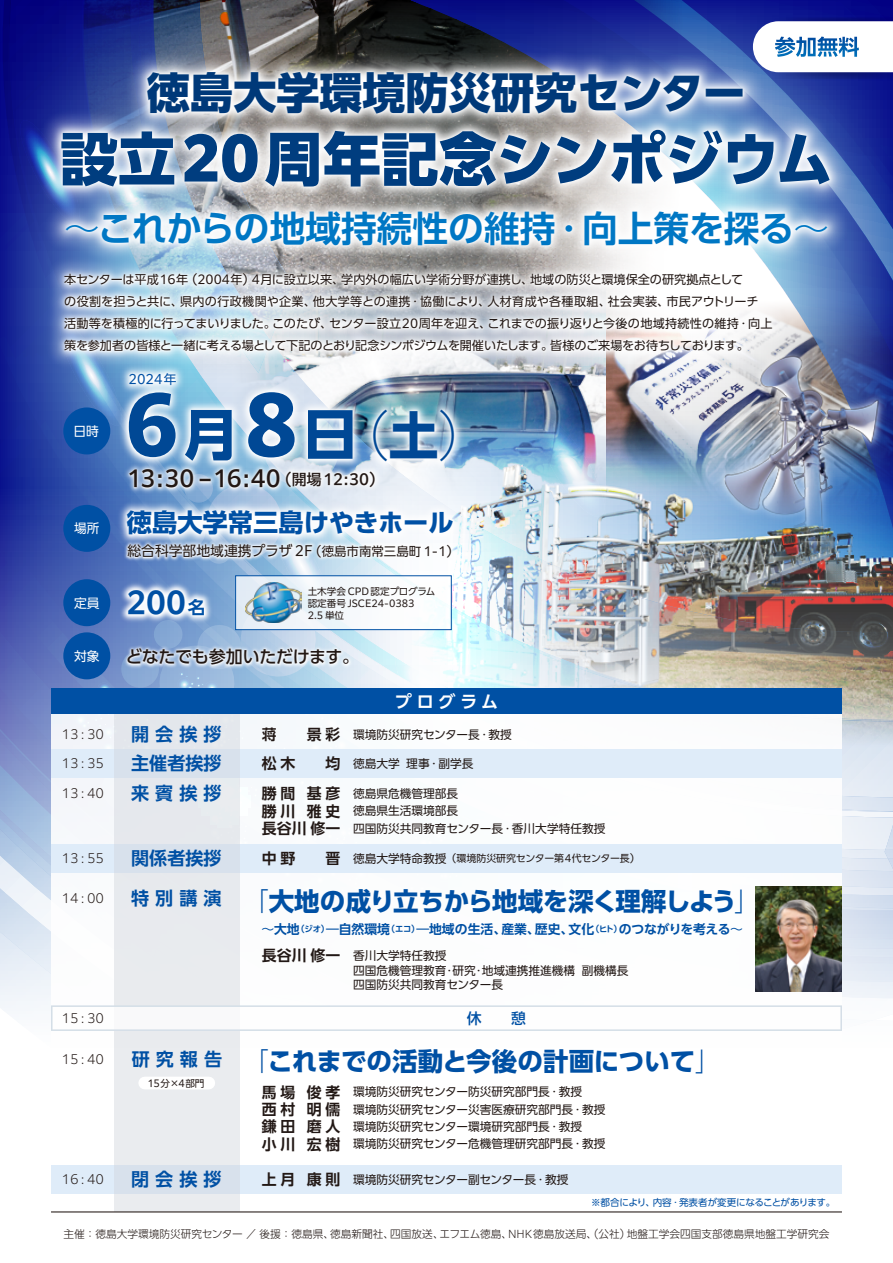
<style>
.page{position:relative;width:893px;height:1263px;background:#fff}
.page>*{position:absolute;margin:0;border:0;box-sizing:border-box;transform-origin:0 0}
.t1{font:700 77.4px "PUD Shin Go Pr 6 N";color:#004895}
.t2{font:800 57.9px "PUD Shin Go Pr 6 N";color:#003d7f}
.t3{font:800 43.05px "PUD Shin Go Pr 6 N";color:#003979}
.t4{font:700 35.7px "PUD Shin Go Pr 6 N De";color:#0077c4}
.t5{font:700 29.7px "PUD Shin Go Pr 6 N De";color:#0050a4}
.t6{font:700 25.5px "PUD Shin Go Pr 6 N";letter-spacing:-.015em;color:#0050a4}
.t7{font:700 25.35px "PUD Shin Go Pr 6 N";color:#0050a4}
.t8{font:500 22.35px "PUD Shin Go Pr 6 N";letter-spacing:-.025em;color:#221815}
.t9{font:700 18px "PUD Shin Go Pr 6 N De";letter-spacing:.335em;color:#0050a4}
.t10{font:500 16.95px "PUD Shin Go Pr 6 N";letter-spacing:-.02em;color:#221815}
.t11{font:700 16.95px "PUD Shin Go Pr 6 N De";letter-spacing:.29em;color:#fff}
.t12{font:700 14.85px "PUD Shin Go Pr 6 N De";color:#221815}
.t13{font:500 14.85px "PUD Shin Go Pr 6 N";color:#0050a4}
.t14{font:13.8px "PUD Shin Go Pr 6 N";color:#221815}
.t15{font:700 12.75px "PUD Shin Go Pr 6 N De";color:#0050a4}
.t16{font:300 12.75px "PUD Shin Go Pr 6 N";color:#221815}
.t17{font:12.75px "PUD Shin Go Pr 6 N";color:#fff}
.t18{font:12.75px "PUD Shin Go Pr 6 N";color:#0050a4}
.t19{font:12.15px/21.8px "PUD Shin Go Pr 6 N";color:#221815}
.t20{font:11.7px/17.4px "PUD Shin Go Pr 6 N";color:#221815}
.t21{font:300 10.65px "PUD Shin Go Pr 6 N";color:#221815}
.t22{font:9.9px "PUD Shin Go Pr 6 N";color:#221815}
.t23{font:9.6px/12px "PUD Shin Go Pr 6 N";color:#221815}
.t24{font:9.6px "PUD Shin Go Pr 6 N";letter-spacing:-.035em;color:#0050a4}
.s1{font-family:"UD Shin Go Pr 6 N";font-weight:300}
.s2{font-size:55.35px}
.s3{font-weight:300;font-stretch:expanded;font-size:51.45px}
.s4{font-size:51.45px}
.s5{font-size:14.85px}
.s6{font-size:12.45px}
.s7{font-size:17.4px}
.s8{font-family:"PUD Shin Go Pr 6 N De";font-weight:700;font-size:14.85px}
.s9{font-size:11.7px}
.s10{font-weight:300;font-stretch:expanded}
.s11{font-family:"UD Shin Go Pr 6 N";font-weight:400}
.s12{font-size:8.25px}
</style>
<div class="page">
<img style="left:0;top:0;width:893px;height:488px">
<img style="left:0;top:488px;width:893px;height:725px">
<img style="left:711px;top:344px;width:179px;height:207px">
<img style="left:672px;top:353px;width:221px;height:185px">
<img style="left:122px;top:557px;width:335px;height:11px">
<img style="left:126px;top:557px;width:328px;height:8px">
<div style="left:51px;top:688px;width:791px;height:524px;background:#fff"></div>
<img style="left:116px;top:375px;width:358px;height:137px">
<img style="left:122px;top:375px;width:346px;height:131px">
<img style="left:118px;top:580px;width:96px;height:58px">
<img style="left:123px;top:584px;width:87px;height:52px">
<img style="left:114px;top:497px;width:352px;height:60px">
<img style="left:123px;top:506px;width:335px;height:46px">
<div style="left:51px;top:749px;width:791px;height:28px;background:#dfecf9"></div>
<div style="left:51px;top:844px;width:791px;height:28px;background:#dfecf9"></div>
<div style="left:51px;top:1165px;width:791px;height:29px;background:#dfecf9"></div>
<div style="left:114px;top:714px;width:125px;height:498px;background:linear-gradient(to right,#e5e8ee,#e5e9ee)"></div>
<img style="left:34px;top:45px;width:823px;height:230px">
<img style="left:44px;top:56px;width:802px;height:219px">
<img style="left:55px;top:67px;width:783px;height:184px">
<div style="left:51px;top:688px;width:791px;height:26px;background:#0050a4"></div>
<div style="left:63px;top:407px;width:47px;height:47px;background:#0050a4;border-radius:50%"></div>
<div style="left:63px;top:579px;width:47px;height:47px;background:#0050a4;border-radius:50%"></div>
<img style="left:122px;top:643px;width:235px;height:34px">
<img style="left:125px;top:647px;width:229px;height:27px">
<div style="left:63px;top:632px;width:47px;height:47px;background:#0050a4;border-radius:50%"></div>
<div style="left:63px;top:505px;width:47px;height:47px;background:#0050a4;border-radius:50%"></div>
<hr style="left:51px;top:1211px;width:791px;height:1px;background:#221815">
<div style="left:236px;top:576px;width:215px;height:54px;background:linear-gradient(to right,#dce7f1,#fff)"></div>
<div style="left:235px;top:575px;width:217px;height:55px;border:1px solid #0050a4"></div>
<img style="left:246px;top:583px;width:55px;height:39px">
<svg style="left:51px;top:1005px;width:791px;height:26px"></svg>
<div style="left:145px;top:1077px;width:64px;height:12px;background:#fff"></div>
<img style="left:42px;top:251px;width:800px;height:124px">
<img style="left:53px;top:262px;width:786px;height:104px">
<img style="left:62px;top:271px;width:769px;height:87px">
<img style="left:120px;top:461px;width:263px;height:46px">
<img style="left:125px;top:466px;width:254px;height:36px">
<svg style="left:700px;top:0;width:193px;height:218px"></svg>
<img style="left:755px;top:886px;width:87px;height:105px">
<h3 class="t3" style="left:147px;top:69px;width:600px">徳島大学環境防災研究センター</h3>
<h2 class="t2" style="left:60px;top:127px;width:774px">設立20周年記念シンポジウム</h2>
<h3 class="t4" style="left:64px;top:208px;width:767px"><span class="s1">～</span>これからの地域持続性の維持・向上策を探る<span class="s1">～</span></h3>
<p class="t19" style="left:64px;top:269px;width:710px">本センターは平成16年（2004年）4月に設立以来、学内外の幅広い学術分野が連携し、地域の防災と環境保全の研究拠点として<br>の役割を担うと共に、県内の行政機関や企業、他大学等との連携・協働により、人材育成や各種取組、社会実装、市民アウトリーチ活動等を積極的に行ってまいりました。このたび、センター設立20周年を迎え、これまでの振り返りと今後の地域持続性の維持・向上策を参加者の皆様と一緒に考える場として下記のとおり記念シンポジウムを開催いたします。皆様のご来場をお待ちしております。</p>
<p class="t17" style="left:74px;top:424px;width:27px">日時</p>
<p class="t17" style="left:74px;top:521px;width:27px">場所</p>
<p class="t17" style="left:74px;top:596px;width:27px">定員</p>
<p class="t18" style="left:128px;top:372px;width:50px">2024年</p>
<h1 class="t1" style="left:126px;top:383px;width:364px">6<span class="s2">月</span>8<span class="s2">日</span><span class="s3">（</span><span class="s4">土</span><span class="s3">）</span></h1>
<h3 class="t8" style="left:127px;top:467px;width:259px">13:30‒16:40<span class="s5">（開場12:30）</span></h3>
<h3 class="t7" style="left:127px;top:509px;width:328px">徳島大学常三島けやきホール</h3>
<p class="t14" style="left:127px;top:543px;width:333px">総合科学部地域連携プラザ 2F<span class="s6">（徳島市南常三島町 1-1）</span></p>
<h3 class="t5" style="left:126px;top:586px;width:80px">200<span class="s7">名</span></h3>
<p class="t23" style="left:308px;top:585px;width:129px">土木学会 CPD 認定プログラム認定番号 JSCE24-0383<br>2.5 単位</p>
<p class="t17" style="left:74px;top:649px;width:27px">対象</p>
<h3 class="t10" style="left:126px;top:648px;width:235px">どなたでも参加いただけます。</h3>
<h3 class="t11" style="left:395px;top:692px;width:105px">プログラム</h3>
<p class="t16" style="left:62px;top:725px;width:44px">13:30</p>
<h3 class="t9" style="left:131px;top:725px;width:92px">開会挨拶</h3>
<p class="t20" style="left:262px;top:726px;width:251px"><span class="s8">蒋　 景彩</span> 環境防災研究センター長・教授</p>
<p class="t16" style="left:62px;top:753px;width:44px">13:35</p>
<h3 class="t9" style="left:131px;top:753px;width:92px">主催者挨拶</h3>
<p class="t12" style="left:262px;top:755px;width:35px">松木</p>
<p class="t20" style="left:325px;top:755px;width:150px"><span class="s8">均</span> 徳島大学 理事・副学長</p>
<p class="t16" style="left:62px;top:784px;width:44px">13:40</p>
<h3 class="t9" style="left:131px;top:784px;width:92px">来賓挨拶</h3>
<p class="t20" style="left:262px;top:785px;width:198px"><span class="s8">勝間 基彦</span> 徳島県危機管理部長</p>
<p class="t20" style="left:262px;top:802px;width:345px"><span class="s8">勝川 雅史</span> 徳島県生活環境部長<br><span class="s8">長谷川修一</span> 四国防災共同教育センター長・香川大学特任教授</p>
<p class="t16" style="left:62px;top:848px;width:44px">13:55</p>
<h3 class="t9" style="left:131px;top:848px;width:92px">関係者挨拶</h3>
<p class="t12" style="left:262px;top:850px;width:35px">中野</p>
<p class="t22" style="left:325px;top:853px;width:316px"><span class="s8">晋</span> <span class="s9">徳島大学特命教授</span>（環境防災研究センター第4代センター長）</p>
<p class="t16" style="left:62px;top:889px;width:44px">14:00</p>
<h3 class="t9" style="left:131px;top:888px;width:92px">特別講演</h3>
<h3 class="t6" style="left:243px;top:887px;width:518px"><span class="s10">「</span>大地の成り立ちから地域を深く理解しよう<span class="s10">」</span></h3>
<p class="t15" style="left:261px;top:922px;width:483px"><span class="s11">～</span>大地<span class="s12">（ジオ）</span>―自然環境<span class="s12">（エコ）</span>―地域の生活、産業、歴史、文化<span class="s12">（ヒト）</span>のつながりを考える<span class="s11">～</span></p>
<p class="t20" style="left:353px;top:948px;width:277px;line-height:14.5px;text-indent:-91px"><span class="s8">長谷川修一</span> 香川大学特任教授<br>四国危機管理教育･研究･地域連携推進機構 副機構長四国防災共同教育センター長</p>
<p class="t16" style="left:62px;top:1008px;width:44px">15:30</p>
<p class="t13" style="left:467px;top:1010px;width:61px">休　　憩</p>
<p class="t16" style="left:62px;top:1049px;width:44px">15:40</p>
<p class="t16" style="left:62px;top:1170px;width:44px">16:40</p>
<h3 class="t6" style="left:132px;top:1047px;width:590px"><sup>研究報告</sup> <span class="s10">「</span>これまでの活動と今後の計画について<span class="s10">」</span></h3>
<p class="t23" style="left:148px;top:1077px;width:58px">15分×4部門</p>
<h3 class="t9" style="left:131px;top:1170px;width:92px">閉会挨拶</h3>
<p class="t20" style="left:262px;top:1084px;width:322px"><span class="s8">馬場 俊孝</span> 環境防災研究センター防災研究部門長・教授</p>
<p class="t20" style="left:262px;top:1101px;width:345px"><span class="s8">西村 明儒</span> 環境防災研究センター災害医療研究部門長・教授<span class="s8">鎌田 磨人</span> 環境防災研究センター環境研究部門長・教授<br><span class="s8">小川 宏樹</span> 環境防災研究センター危機管理研究部門長・教授</p>
<p class="t20" style="left:262px;top:1171px;width:308px"><span class="s8">上月 康則</span> 環境防災研究センター副センター長・教授</p>
<p class="t24" style="left:591px;top:1197px;width:246px">※都合により、内容・発表者が変更になることがあります。</p>
<p class="t21" style="left:63px;top:1225px;width:768px">主催：徳島大学環境防災研究センター ／ 後援：徳島県、徳島新聞社、四国放送、エフエム徳島、NHK徳島放送局、（公社）地盤工学会四国支部徳島県地盤工学研究会</p>
</div>
